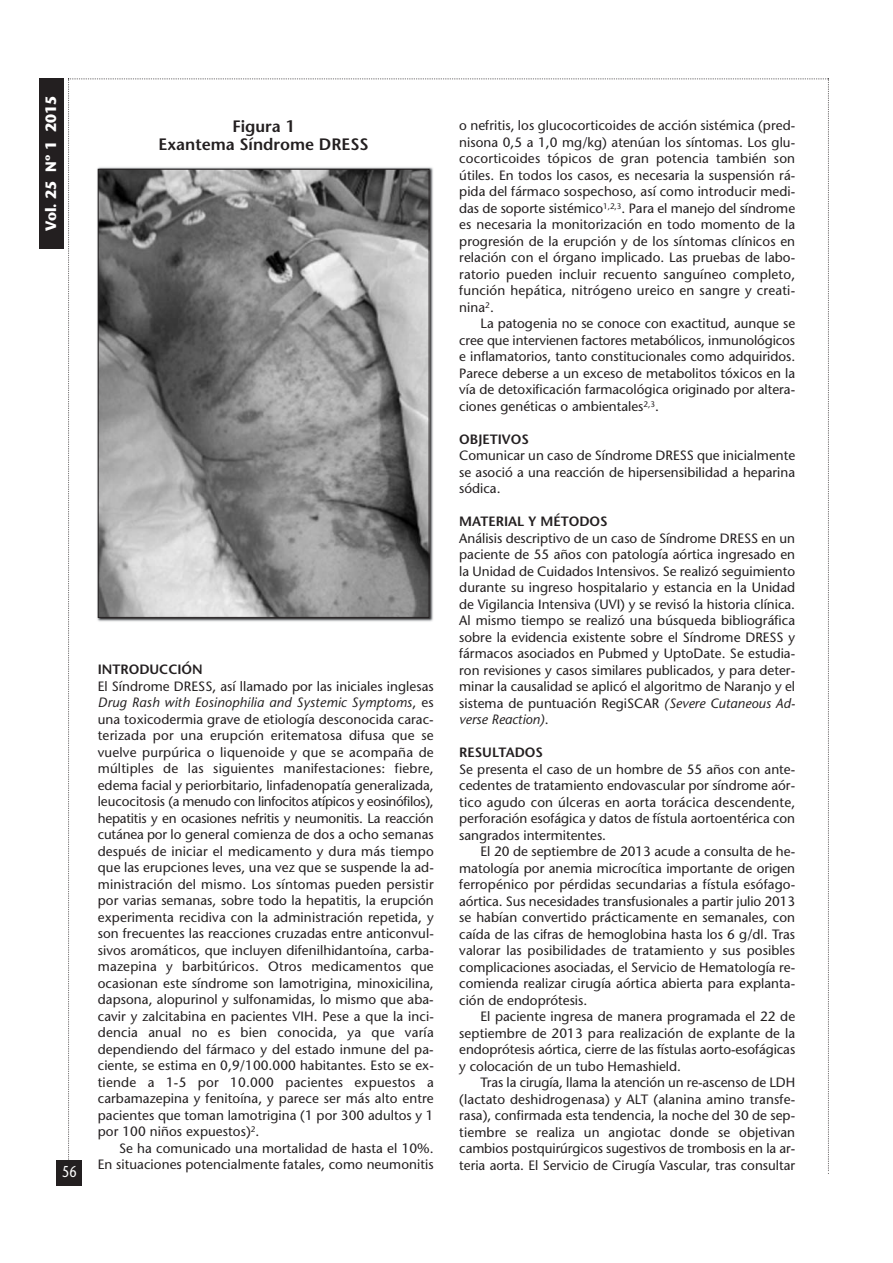
<style>
.page{position:relative;width:893px;height:1263px;background:#fff}
.page>*{position:absolute;margin:0;border:0;box-sizing:border-box;transform-origin:0 0}
.t1{font:600 16.5px/18px "Stone Sans";color:#231f20;text-align:center}
.t2{font:15.75px "Stone Sans";color:#fff;scale:.8 1}
.t3{font:700 15px "Stone Sans";color:#fff;scale:.95 1}
.t4{font:13.5px/16.5px "Stone Sans";color:#231f20;text-align:justify}
.t5{font:600 13.5px "Stone Sans";color:#231f20}
.s1{font-style:italic}
</style>
<div class="page">
<div style="left:39px;top:79px;width:25px;height:170px;background:#231f20"></div>
<div style="left:57px;top:1160px;width:25px;height:26px;background:#231f20"></div>
<img style="left:97px;top:167px;width:336px;height:455px">
<img style="left:100px;top:171px;width:327px;height:445px">
<div style="left:98px;top:169px;width:331px;height:449px;border:1px solid #231f20"></div>
<p class="t3" style="left:45px;top:231px;width:143px;rotate:-90deg">Vol. 25 Nº 1 2015</p>
<p class="t1" style="left:159px;top:119px;width:212px">Figura 1<br>Exantema Síndrome DRESS</p>
<p class="t2" style="left:62px;top:1165px;width:20px">56</p>
<p class="t5" style="left:98px;top:664px;width:106px">INTRODUCCIÓN</p>
<p class="t4" style="left:98px;top:679px;width:338px">El Síndrome DRESS, así llamado por las iniciales inglesas <span class="s1">Drug Rash with Eosinophilia and Systemic Symptoms</span>, es una toxicodermia grave de etiología desconocida carac&shy;terizada por una erupción eritematosa difusa que se vuelve purpúrica o liquenoide y que se acompaña de múltiples de las siguientes manifestaciones: fiebre, edema facial y periorbitario, linfadenopatía generalizada, leucocitosis (a menudo con linfocitos atípicos y eosinófilos), hepatitis y en ocasiones nefritis y neumonitis. La reacción cutánea por lo general comienza de dos a ocho semanas después de iniciar el medicamento y dura más tiempo que las erupciones leves, una vez que se suspende la ad&shy;ministración del mismo. Los síntomas pueden persistir por varias semanas, sobre todo la hepatitis, la erupción experimenta recidiva con la administración repetida, y son frecuentes las reacciones cruzadas entre anticonvul&shy;sivos aromáticos, que incluyen difenilhidantoína, carba&shy;mazepina y barbitúricos. Otros medicamentos que ocasionan este síndrome son lamotrigina, minoxicilina, dapsona, alopurinol y sulfonamidas, lo mismo que aba&shy;cavir y zalcitabina en pacientes VIH. Pese a que la inci&shy;dencia anual no es bien conocida, ya que varía dependiendo del fármaco y del estado inmune del pa&shy;ciente, se estima en 0,9/100.000 habitantes. Esto se ex&shy;tiende a 1-5 por 10.000 pacientes expuestos a carbamazepina y fenitoína, y parece ser más alto entre pacientes que toman lamotrigina (1 por 300 adultos y 1 por 100 niños expuestos)<sup>2</sup>.</p>
<p class="t4" style="left:98px;top:1141px;width:337px;text-align:right">Se ha comunicado una mortalidad de hasta el 10%.<br>En situaciones potencialmente fatales, como neumonitis</p>
<p class="t4" style="left:459px;top:118px;width:338px">o nefritis, los glucocorticoides de acción sistémica (pred&shy;nisona 0,5 a 1,0 mg/kg) atenúan los síntomas. Los glu&shy;cocorticoides tópicos de gran potencia también son útiles. En todos los casos, es necesaria la suspensión rá&shy;pida del fármaco sospechoso, así como introducir medi&shy;das de soporte sistémico<sup>1,2,3</sup>. Para el manejo del síndrome es necesaria la monitorización en todo momento de la progresión de la erupción y de los síntomas clínicos en relación con el órgano implicado. Las pruebas de labo&shy;ratorio pueden incluir recuento sanguíneo completo, función hepática, nitrógeno ureico en sangre y creati&shy;nina<sup>2</sup>.</p>
<p class="t4" style="left:459px;top:316px;width:337px;text-indent:21px">La patogenia no se conoce con exactitud, aunque se cree que intervienen factores metabólicos, inmunológicos e inflamatorios, tanto constitucionales como adquiridos.<br>Parece deberse a un exceso de metabolitos tóxicos en la vía de detoxificación farmacológica originado por altera&shy;ciones genéticas o ambientales<sup>2,3</sup>.</p>
<p class="t5" style="left:459px;top:434px;width:71px">OBJETIVOS</p>
<p class="t4" style="left:459px;top:448px;width:337px">Comunicar un caso de Síndrome DRESS que inicialmente se asoció a una reacción de hipersensibilidad a heparina sódica.</p>
<p class="t5" style="left:459px;top:516px;width:150px">MATERIAL Y MÉTODOS</p>
<p class="t4" style="left:459px;top:531px;width:337px">Análisis descriptivo de un caso de Síndrome DRESS en un paciente de 55 años con patología aórtica ingresado en la Unidad de Cuidados Intensivos. Se realizó seguimiento durante su ingreso hospitalario y estancia en la Unidad de Vigilancia Intensiva (UVI) y se revisó la historia clínica.<br>Al mismo tiempo se realizó una búsqueda bibliográfica sobre la evidencia existente sobre el Síndrome DRESS y fármacos asociados en Pubmed y UptoDate. Se estudia&shy;ron revisiones y casos similares publicados, y para deter&shy;minar la causalidad se aplicó el algoritmo de Naranjo y el sistema de puntuación RegiSCAR <span class="s1">(Severe Cutaneous Ad&shy;verse Reaction)</span>.</p>
<p class="t5" style="left:459px;top:747px;width:85px">RESULTADOS</p>
<p class="t4" style="left:459px;top:762px;width:337px">Se presenta el caso de un hombre de 55 años con ante&shy;cedentes de tratamiento endovascular por síndrome aór&shy;tico agudo con úlceras en aorta torácica descendente, perforación esofágica y datos de fístula aortoentérica con sangrados intermitentes.</p>
<p class="t4" style="left:459px;top:844px;width:337px;text-indent:21px">El 20 de septiembre de 2013 acude a consulta de he&shy;matología por anemia microcítica importante de origen ferropénico por pérdidas secundarias a fístula esófago&shy;aórtica. Sus necesidades transfusionales a partir julio 2013 se habían convertido prácticamente en semanales, con caída de las cifras de hemoglobina hasta los 6 g/dl. Tras valorar las posibilidades de tratamiento y sus posibles complicaciones asociadas, el Servicio de Hematología re&shy;comienda realizar cirugía aórtica abierta para explanta&shy;ción de endoprótesis.</p>
<p class="t4" style="left:459px;top:1009px;width:337px;text-indent:21px">El paciente ingresa de manera programada el 22 de septiembre de 2013 para realización de explante de la endoprótesis aórtica, cierre de las fístulas aorto-esofágicas y colocación de un tubo Hemashield.</p>
<p class="t4" style="left:459px;top:1075px;width:337px;text-indent:21px">Tras la cirugía, llama la atención un re-ascenso de LDH (lactato deshidrogenasa) y ALT (alanina amino transfe&shy;rasa), confirmada esta tendencia, la noche del 30 de sep&shy;tiembre se realiza un angiotac donde se objetivan cambios postquirúrgicos sugestivos de trombosis en la ar&shy;teria aorta. El Servicio de Cirugía Vascular, tras consultar</p>
</div>
